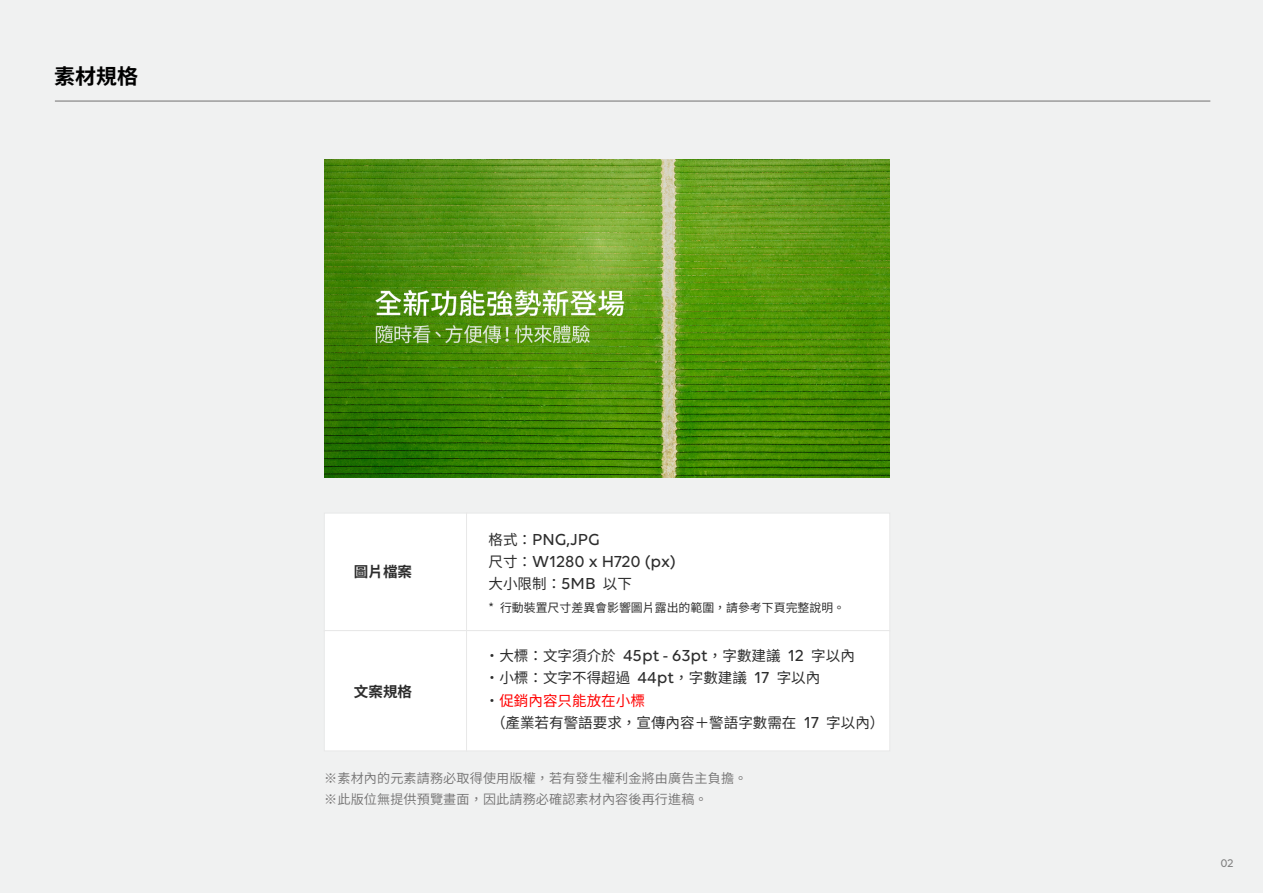
<style>
.page{position:relative;width:1263px;height:893px;background:#f0f1f1}
.page>*{position:absolute;margin:0;border:0;box-sizing:border-box;transform-origin:0 0}
.t1{font:700 21px "Noto Sans CJ Ktc";color:#000}
.t2{font:500 17.25px/22.5px "Volte";color:#2d2d2d}
.t3{font:14.55px "Noto Sans CJ Ktc";color:#2d2d2d}
.t4{font:14.55px "Noto Sans CJ Ktc";color:#f00}
.t5{font:700 14.55px "Noto Sans CJ Ktc";color:#2d2d2d}
.t6{font:600 13.05px/21.3px "Noto Sans CJ Ktc";letter-spacing:.01em;color:#727171}
.t7{font:500 12px "Volte";color:#828282}
.t8{font:11.85px "Noto Sans CJ Ktc";color:#2d2d2d}
.s1{font-family:"Noto Sans CJ Ktc";font-weight:400;font-size:14.55px}
.s2{font-family:"Volte";font-weight:500;font-size:17.25px}
.s3{font-family:"Koz Go Pr 6 N"}
.s4{font-family:"Koz Go Pr 6 N";color:#2d2d2d}
</style>
<div class="page">
<div style="left:324px;top:513px;width:143px;height:118px;background:#fff;border:1px solid #e8e8e8"></div>
<div style="left:466px;top:513px;width:424px;height:118px;background:#fff;border:1px solid #e8e8e8"></div>
<div style="left:324px;top:630px;width:143px;height:121px;background:#fff;border:1px solid #e8e8e8"></div>
<div style="left:466px;top:630px;width:424px;height:121px;background:#fff;border:1px solid #e8e8e8"></div>
<img style="left:324px;top:159px;width:566px;height:318px">
<hr style="left:55px;top:101px;width:1155px;height:1px;background:#727171">
<h1 class="t1" style="left:54px;top:64px;width:85px">素材規格</h1>
<p class="t5" style="left:354px;top:563px;width:60px">圖片檔案</p>
<p class="t5" style="left:354px;top:683px;width:60px">文案規格</p>
<p class="t2" style="left:488px;top:527px;width:189px"><span class="s1">格式：</span>PNG,JPG<br><span class="s1">尺寸：</span>W1280 x H720 (px)</p>
<p class="t3" style="left:488px;top:576px;width:145px">大小限制：<span class="s2">5MB</span> 以下</p>
<p class="t8" style="left:488px;top:601px;width:358px">* 行動裝置尺寸差異會影響圖片露出的範圍，請參考下頁完整說明。</p>
<p class="t3" style="left:485px;top:647px;width:371px"><span class="s3">・</span>大標：文字須介於 <span class="s2">45pt - 63pt</span>，字數建議 <span class="s2">12</span> 字以內</p>
<p class="t3" style="left:485px;top:670px;width:337px"><span class="s3">・</span>小標：文字不得超過 <span class="s2">44pt</span>，字數建議 <span class="s2">17</span> 字以內</p>
<p class="t4" style="left:485px;top:692px;width:162px"><span class="s4">・</span>促銷內容只能放在小標</p>
<p class="t3" style="left:491px;top:715px;width:395px">（產業若有警語要求，宣傳內容＋警語字數需在 <span class="s2">17</span> 字以內）</p>
<p class="t6" style="left:324px;top:768px;width:425px">※素材內的元素請務必取得使用版權，若有發生權利金將由廣告主負擔。※此版位無提供預覽畫面，因此請務必確認素材內容後再行進稿。</p>
<p class="t7" style="left:1220px;top:856px;width:15px">02</p>
</div>
